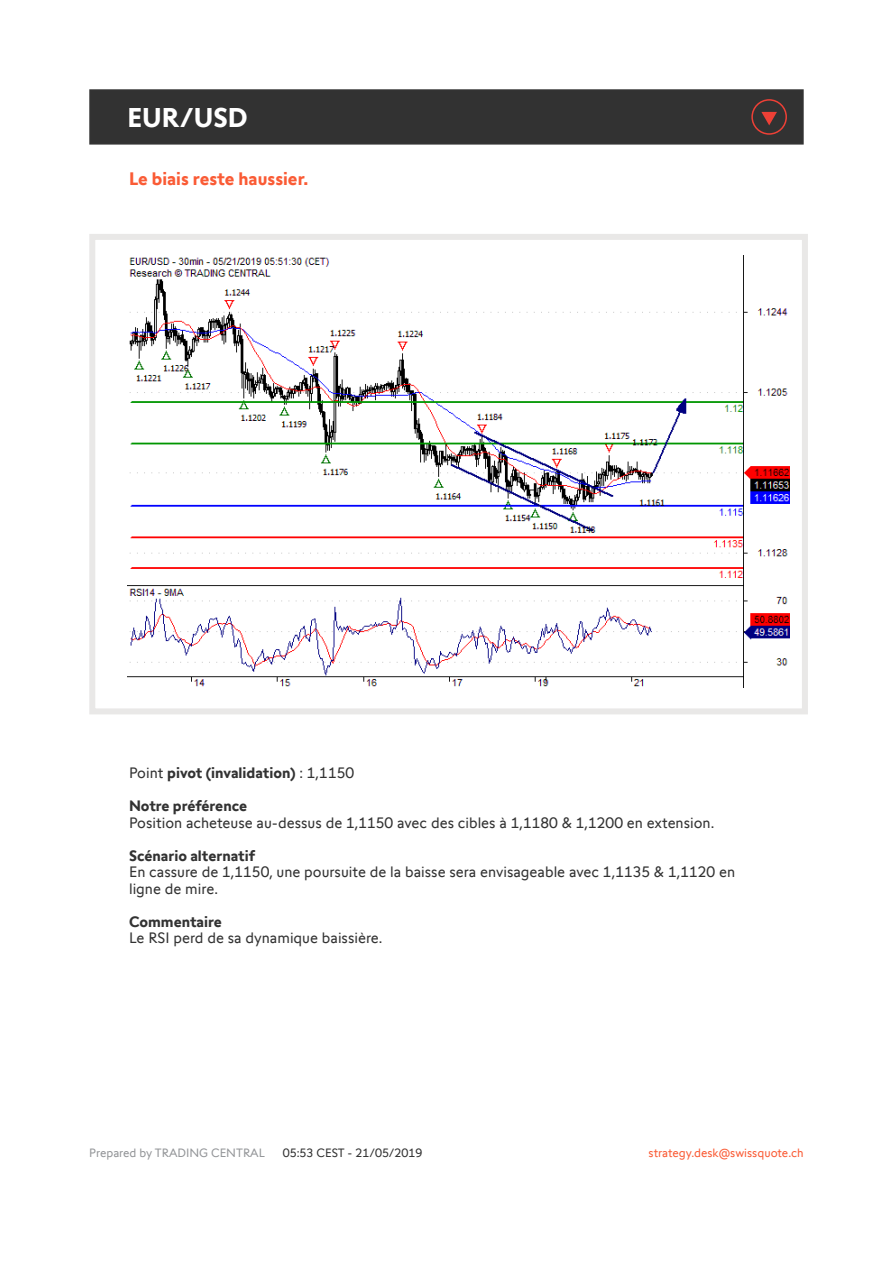
<style>
.page{position:relative;width:893px;height:1263px;background:#fff}
.page>*{position:absolute;margin:0;border:0;box-sizing:border-box;transform-origin:0 0}
.t1{font:700 27px "Swissquote CT";color:#fff}
.t2{font:700 18px "Swissquote CT";color:#fa5b35}
.t3{font:15px/16.5px "Swissquote CT";color:#323232}
.t4{font:700 15px "Swissquote CT";color:#323232}
.t5{font:12px "Swissquote CT";color:#fa5b35}
.t6{font:12px "Swissquote CT";color:#939598}
.t7{font:12px "Swissquote CT";color:#323232}
.s1{font-weight:400}
</style>
<div class="page">
<div style="left:89px;top:234px;width:719px;height:480px;border:6px solid #e9e8e7"></div>
<div style="left:89px;top:89px;width:715px;height:56px;background:#323232;border:2px solid #323232"></div>
<img style="left:128px;top:255px;width:661px;height:432px">
<svg style="left:751px;top:99px;width:36px;height:36px"></svg>
<h1 class="t1" style="left:128px;top:101px;width:122px">EUR/USD</h1>
<p class="t2" style="left:129px;top:168px;width:181px">Le biais reste haussier.</p>
<p class="t4" style="left:129px;top:764px;width:227px"><span class="s1">Point</span> pivot (invalidation) <span class="s1">: 1,1150</span></p>
<p class="t4" style="left:129px;top:797px;width:120px">Notre préférence</p>
<p class="t3" style="left:129px;top:814px;width:587px">Position acheteuse au-dessus de 1,1150 avec des cibles à 1,1180 &amp; 1,1200 en extension.</p>
<p class="t4" style="left:129px;top:846px;width:127px">Scénario alternatif</p>
<p class="t3" style="left:129px;top:864px;width:608px">En cassure de 1,1150, une poursuite de la baisse sera envisageable avec 1,1135 &amp; 1,1120 en ligne de mire.</p>
<p class="t4" style="left:129px;top:912px;width:94px">Commentaire</p>
<p class="t3" style="left:129px;top:930px;width:255px">Le RSI perd de sa dynamique baissière.</p>
<p class="t6" style="left:89px;top:1145px;width:177px">Prepared by TRADING CENTRAL</p>
<p class="t7" style="left:283px;top:1145px;width:141px">05:53 CEST - 21/05/2019</p>
<p class="t5" style="left:649px;top:1145px;width:157px">strategy.desk@swissquote.ch</p>
</div>
